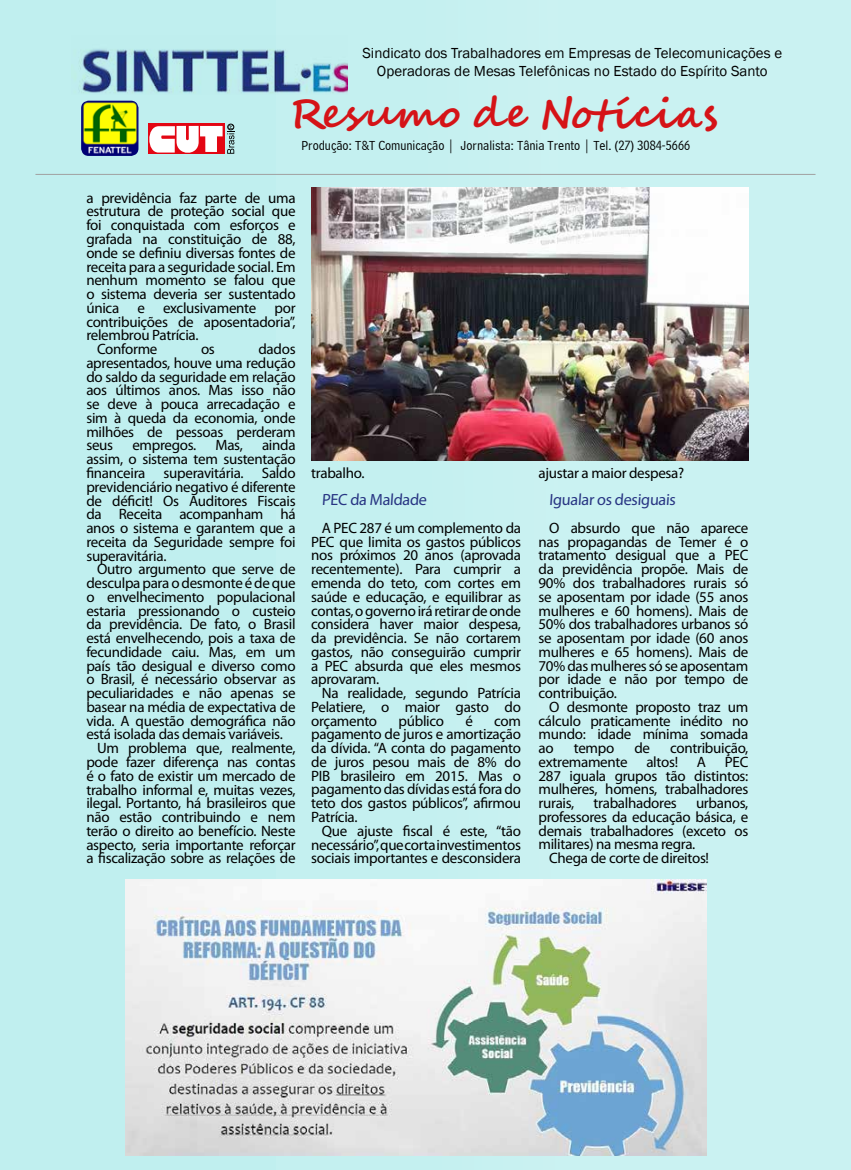
<style>
.page{position:relative;width:851px;height:1170px;background:#fff}
.page>*{position:absolute;margin:0;border:0;box-sizing:border-box;transform-origin:0 0}
.t1{font:700 41px "Segoe Script";letter-spacing:.02em;color:#d51317}
.t2{font:16.25px "Myriad Pro";color:#283583}
.t3{font:15px/13.8px "Myriad Pro";letter-spacing:-.02em;color:#000;text-align:justify}
.t4{font:14.88px/17.9px "Franklin Gothic";color:#000;text-align:center}
.t5{font:13.75px "Bell Centennial BT Address";color:#000}
.s1{font-size:44.75px}
</style>
<div class="page">
<div style="left:0;top:0;width:841px;height:1169px;background:#c0efef"></div>
<div style="left:277px;top:0;width:573px;height:1169px;background:#c6f1f1"></div>
<div style="left:557px;top:0;width:293px;height:1169px;background:#caf2f2"></div>
<img style="left:79px;top:49px;width:268px;height:44px">
<div style="left:148px;top:123px;width:76px;height:31px;background:#e30613"></div>
<svg style="left:149px;top:125px;width:85px;height:29px"></svg>
<div style="left:227px;top:124px;width:7px;height:6px;border:1px solid #000;border-radius:50%"></div>
<img style="left:81px;top:101px;width:57px;height:55px">
<hr style="left:35px;top:174px;width:780px;height:1px;background:#a1a1a1">
<img style="left:126px;top:879px;width:580px;height:276px">
<img style="left:311px;top:188px;width:437px;height:273px">
<p class="t4" style="left:362px;top:45px;width:421px">Sindicato dos Trabalhadores em Empresas de Telecomunicações e<br>Operadoras de Mesas Telefônicas no Estado do Espírito Santo</p>
<h1 class="t1" style="left:289px;top:80px;width:430px">Resumo de Notícia<span class="s1">s</span></h1>
<p class="t5" style="left:301px;top:137px;width:390px">Produção: T&amp;T Comunicação | Jornalista: Tânia Trento | Tel. (27) 3084-5666</p>
<p class="t3" style="left:86px;top:190px;width:211px">a previdência faz parte de uma</p>
<p class="t3" style="left:86px;top:204px;width:211px">estrutura de proteção social que</p>
<p class="t3" style="left:86px;top:218px;width:211px">foi conquistada com esforços e</p>
<p class="t3" style="left:86px;top:232px;width:211px">grafada na constituição de 88,</p>
<p class="t3" style="left:86px;top:245px;width:211px">onde se definiu diversas fontes de</p>
<p class="t3" style="left:86px;top:259px;width:211px">receita para a seguridade social. Em</p>
<p class="t3" style="left:86px;top:273px;width:211px">nenhum momento se falou que</p>
<p class="t3" style="left:86px;top:287px;width:211px">o sistema deveria ser sustentado</p>
<p class="t3" style="left:86px;top:300px;width:211px">única e exclusivamente por</p>
<p class="t3" style="left:86px;top:314px;width:211px">contribuições de aposentadoria”,</p>
<p class="t3" style="left:86px;top:328px;width:114px">relembrou Patrícia.</p>
<p class="t3" style="left:97px;top:342px;width:62px">Conforme</p>
<p class="t3" style="left:201px;top:342px;width:15px">os</p>
<p class="t3" style="left:86px;top:342px;width:211px;text-indent:172px">dados apresentados, houve uma redução do saldo da seguridade em relação aos últimos anos. Mas isso não se deve à pouca arrecadação e sim à queda da economia, onde milhões de pessoas perderam seus</p>
<p class="t3" style="left:86px;top:438px;width:211px;text-indent:176px">ainda assim, o sistema tem sustentação financeira superavitária. Saldo previdenciário negativo é diferente de déficit! Os Auditores Fiscais da Receita acompanham há anos o sistema e garantem que a receita da Seguridade sempre foi superavitária.</p>
<p class="t3" style="left:97px;top:562px;width:200px">Outro argumento que serve de</p>
<p class="t3" style="left:86px;top:576px;width:211px">desculpa para o desmonte é de que</p>
<p class="t3" style="left:86px;top:589px;width:211px">o envelhecimento populacional</p>
<p class="t3" style="left:86px;top:603px;width:211px">estaria pressionando o custeio</p>
<p class="t3" style="left:86px;top:617px;width:211px">da previdência. De fato, o Brasil</p>
<p class="t3" style="left:86px;top:631px;width:211px">está envelhecendo, pois a taxa de</p>
<p class="t3" style="left:86px;top:644px;width:211px">fecundidade caiu. Mas, em um</p>
<p class="t3" style="left:86px;top:658px;width:211px">país tão desigual e diverso como</p>
<p class="t3" style="left:86px;top:672px;width:211px">o Brasil, é necessário observar as</p>
<p class="t3" style="left:86px;top:686px;width:211px">peculiaridades e não apenas se</p>
<p class="t3" style="left:86px;top:699px;width:211px">basear na média de expectativa de</p>
<p class="t3" style="left:86px;top:713px;width:211px">vida. A questão demográfica não</p>
<p class="t3" style="left:86px;top:727px;width:198px">está isolada das demais variáveis.</p>
<p class="t3" style="left:97px;top:741px;width:200px">Um problema que, realmente,</p>
<p class="t3" style="left:86px;top:754px;width:211px">pode fazer diferença nas contas</p>
<p class="t3" style="left:86px;top:768px;width:211px">é o fato de existir um mercado de</p>
<p class="t3" style="left:86px;top:782px;width:211px">trabalho informal e, muitas vezes,</p>
<p class="t3" style="left:86px;top:796px;width:211px">ilegal. Portanto, há brasileiros que</p>
<p class="t3" style="left:86px;top:809px;width:211px">não estão contribuindo e nem</p>
<p class="t3" style="left:86px;top:823px;width:211px">terão o direito ao benefício. Neste</p>
<p class="t3" style="left:86px;top:837px;width:211px">aspecto, seria importante reforçar</p>
<p class="t3" style="left:86px;top:851px;width:211px">a fiscalização sobre as relações de</p>
<p class="t3" style="left:132px;top:438px;width:65px">empregos.</p>
<p class="t3" style="left:215px;top:438px;width:29px">Mas,</p>
<p class="t3" style="left:311px;top:466px;width:55px">trabalho.</p>
<p class="t2" style="left:322px;top:490px;width:108px">PEC da Maldade</p>
<p class="t3" style="left:311px;top:520px;width:211px;text-indent:11px">A PEC 287 é um complemento da PEC que limita os gastos públicos nos próximos 20 anos (aprovada recentemente). Para cumprir a emenda do teto, com cortes em saúde e educação, e equilibrar as contas, o governo irá retirar de onde considera haver maior despesa, da previdência. Se não cortarem gastos, não conseguirão cumprir a PEC absurda que eles mesmos aprovaram.</p>
<p class="t3" style="left:311px;top:686px;width:211px;text-indent:11px">Na realidade, segundo Patrícia Pelatiere, o maior gasto do orçamento</p>
<p class="t3" style="left:398px;top:713px;width:47px">público</p>
<p class="t3" style="left:465px;top:713px;width:9px">é</p>
<p class="t3" style="left:311px;top:713px;width:211px;text-indent:183px">com pagamento de juros e amortização da dívida. “A conta do pagamento de juros pesou mais de 8% do PIB brasileiro em 2015. Mas o pagamento das dívidas está fora do teto dos gastos públicos”, afirmou Patrícia.</p>
<p class="t3" style="left:311px;top:823px;width:211px;text-indent:11px">Que ajuste fiscal é este, “tão necessário”, que corta investimentos sociais importantes e desconsidera</p>
<p class="t3" style="left:538px;top:466px;width:147px">ajustar a maior despesa?</p>
<p class="t2" style="left:549px;top:490px;width:129px">Igualar os desiguais</p>
<p class="t3" style="left:538px;top:520px;width:211px;text-indent:11px">O absurdo que não aparece nas propagandas de Temer é o tratamento desigual que a PEC da previdência propõe. Mais de 90% dos trabalhadores rurais só se aposentam por idade (55 anos mulheres e 60 homens). Mais de 50% dos trabalhadores urbanos só se aposentam por idade (60 anos mulheres e 65 homens). Mais de 70% das mulheres só se aposentam por idade e não por tempo de contribuição.</p>
<p class="t3" style="left:538px;top:699px;width:211px;text-indent:11px">O desmonte proposto traz um cálculo praticamente inédito no mundo: idade mínima somada ao</p>
<p class="t3" style="left:573px;top:740px;width:42px">tempo</p>
<p class="t3" style="left:634px;top:740px;width:17px">de</p>
<p class="t3" style="left:670px;top:740px;width:80px">contribuição,</p>
<p class="t3" style="left:538px;top:754px;width:90px">extremamente</p>
<p class="t3" style="left:646px;top:754px;width:33px">altos!</p>
<p class="t3" style="left:696px;top:754px;width:11px">A</p>
<p class="t3" style="left:538px;top:754px;width:211px;text-indent:186px">PEC 287 iguala grupos tão distintos: mulheres, homens, trabalhadores rurais,</p>
<p class="t3" style="left:593px;top:796px;width:85px">trabalhadores</p>
<p class="t3" style="left:696px;top:796px;width:54px">urbanos,</p>
<p class="t3" style="left:538px;top:809px;width:211px">professores da educação básica, e</p>
<p class="t3" style="left:538px;top:823px;width:211px">demais trabalhadores (exceto os</p>
<p class="t3" style="left:538px;top:837px;width:158px">militares) na mesma regra.</p>
<p class="t3" style="left:549px;top:851px;width:161px">Chega de corte de direitos!</p>
</div>
